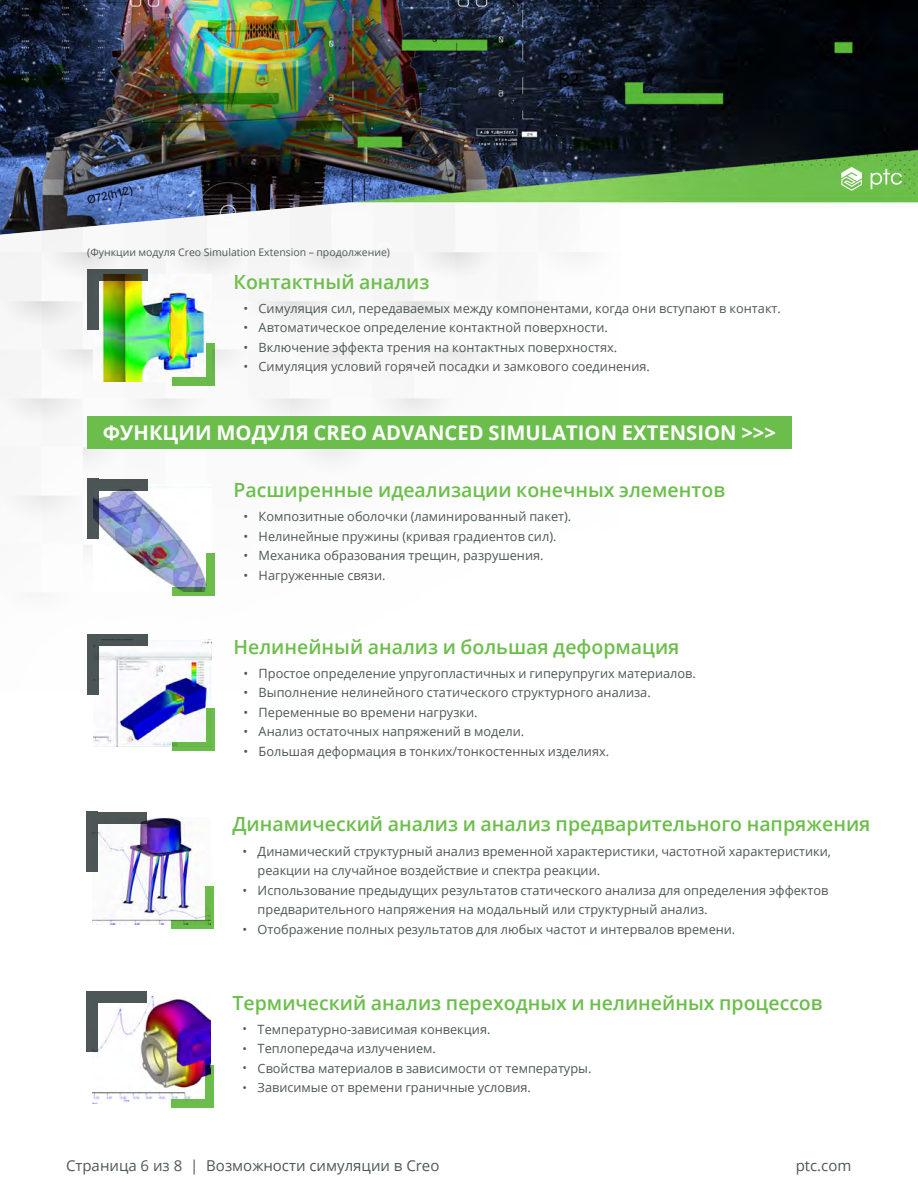
<style>
.page{position:relative;width:918px;height:1188px;background:#fff}
.page>*{position:absolute;margin:0;border:0;box-sizing:border-box;transform-origin:0 0}
.t1{font:700 20.25px "Open Sans";color:#fff}
.t2{font:600 19.5px "Open Sans";color:#6cbe4c}
.t3{font:15px "Open Sans";color:#4e5758}
.t4{font:12.75px/19.5px "Open Sans";color:#4e5758}
.t5{font:12px/19.5px "Open Sans";color:#4e5758;text-align:justify}
.t6{font:10.5px "Open Sans";color:#4e5758}
</style>
<div class="page">
<img style="left:0;top:249px;width:588px;height:680px">
<img style="left:0;top:0;width:918px;height:249px">
<svg style="left:841px;top:167px;width:21px;height:24px"></svg>
<svg style="left:871px;top:169px;width:31px;height:20px"></svg>
<img style="left:93px;top:275px;width:118px;height:107px">
<svg style="left:99px;top:269px;width:49px;height:12px"></svg>
<div style="left:87px;top:269px;width:12px;height:61px;background:#4e5758"></div>
<div style="left:173px;top:377px;width:42px;height:9px;background:#6cbe4c"></div>
<div style="left:206px;top:344px;width:9px;height:42px;background:#6cbe4c"></div>
<img style="left:93px;top:484px;width:118px;height:107px">
<div style="left:87px;top:479px;width:61px;height:11px;background:#4e5758"></div>
<svg style="left:87px;top:490px;width:12px;height:49px"></svg>
<svg style="left:173px;top:587px;width:33px;height:8px"></svg>
<div style="left:206px;top:553px;width:9px;height:42px;background:#6cbe4c"></div>
<div style="left:87px;top:416px;width:705px;height:33px;background:#6cbe4c"></div>
<img style="left:93px;top:640px;width:118px;height:107px">
<div style="left:87px;top:634px;width:61px;height:12px;background:#4e5758"></div>
<div style="left:87px;top:634px;width:12px;height:61px;background:#4e5758"></div>
<div style="left:173px;top:742px;width:42px;height:9px;background:#6cbe4c"></div>
<div style="left:206px;top:708px;width:9px;height:43px;background:#6cbe4c"></div>
<img style="left:92px;top:817px;width:118px;height:107px">
<div style="left:86px;top:812px;width:61px;height:11px;background:#4e5758"></div>
<div style="left:86px;top:812px;width:12px;height:60px;background:#4e5758"></div>
<div style="left:172px;top:920px;width:42px;height:8px;background:#6cbe4c"></div>
<div style="left:206px;top:886px;width:8px;height:42px;background:#6cbe4c"></div>
<img style="left:92px;top:997px;width:118px;height:107px">
<div style="left:86px;top:991px;width:61px;height:12px;background:#4e5758"></div>
<div style="left:86px;top:991px;width:12px;height:61px;background:#4e5758"></div>
<div style="left:172px;top:1099px;width:42px;height:9px;background:#6cbe4c"></div>
<svg style="left:206px;top:1065px;width:8px;height:34px"></svg>
<p class="t6" style="left:87px;top:245px;width:304px">(Функции модуля Creo Simulation Extension – продолжение)</p>
<h2 class="t2" style="left:234px;top:268px;width:198px">Контактный анализ</h2>
<p class="t4" style="left:244px;top:298px;width:6px;text-align:justify">• • • •</p>
<p class="t4" style="left:259px;top:298px;width:524px">Симуляция сил, передаваемых между компонентами, когда они вступают в контакт.<br>Автоматическое определение контактной поверхности.<br>Включение эффекта трения на контактных поверхностях.<br>Симуляция условий горячей посадки и замкового соединения.</p>
<h1 class="t1" style="left:103px;top:418px;width:675px">ФУНКЦИИ МОДУЛЯ CREO ADVANCED SIMULATION EXTENSION &gt;&gt;&gt;</h1>
<h2 class="t2" style="left:234px;top:477px;width:493px">Расширенные идеализации конечных элементов</h2>
<p class="t4" style="left:259px;top:507px;width:314px">Композитные оболочки (ламинированный пакет).<br>Нелинейные пружины (кривая градиентов сил).<br>Механика образования трещин, разрушения.<br>Нагруженные связи.</p>
<p class="t4" style="left:244px;top:507px;width:6px;text-align:justify">• • • •</p>
<h2 class="t2" style="left:234px;top:633px;width:448px">Нелинейный анализ и большая деформация</h2>
<p class="t4" style="left:244px;top:663px;width:6px;text-align:justify">• • • • •</p>
<p class="t4" style="left:259px;top:663px;width:439px">Простое определение упругопластичных и гиперупругих материалов.<br>Выполнение нелинейного статического структурного анализа.<br>Переменные во времени нагрузки.<br>Анализ остаточных напряжений в модели.<br>Большая деформация в тонких/тонкостенных изделиях.</p>
<h2 class="t2" style="left:233px;top:811px;width:639px">Динамический анализ и анализ предварительного напряжения</h2>
<p class="t4" style="left:243px;top:841px;width:6px">•</p>
<p class="t4" style="left:243px;top:880px;width:6px">•</p>
<p class="t4" style="left:243px;top:919px;width:6px">•</p>
<p class="t4" style="left:258px;top:841px;width:575px">Динамический структурный анализ временной характеристики, частотной характеристики, реакции на случайное воздействие и спектра реакции.<br>Использование предыдущих результатов статического анализа для определения эффектов предварительного напряжения на модальный или структурный анализ.<br>Отображение полных результатов для любых частот и интервалов времени.</p>
<h2 class="t2" style="left:233px;top:989px;width:592px">Термический анализ переходных и нелинейных процессов</h2>
<p class="t4" style="left:258px;top:1019px;width:335px">Температурно-зависимая конвекция.<br>Теплопередача излучением.<br>Свойства материалов в зависимости от температуры.<br>Зависимые от времени граничные условия.</p>
<p class="t5" style="left:243px;top:1019px;width:6px">• • • •</p>
<p class="t3" style="left:66px;top:1156px;width:375px">Страница 6 из 8 | Возможности симуляции в Creo</p>
<p class="t3" style="left:796px;top:1156px;width:57px">ptc.com</p>
</div>
